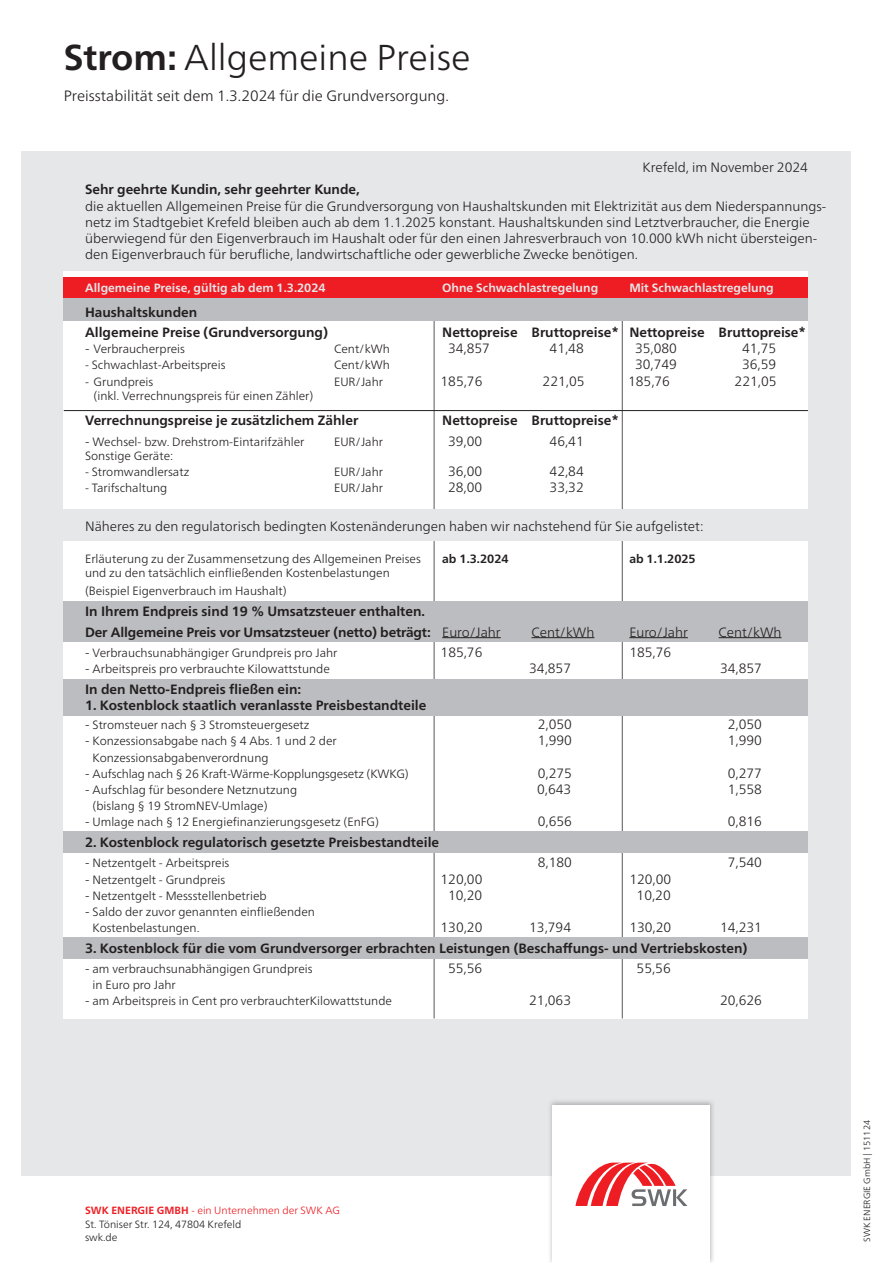
<style>
.page{position:relative;width:893px;height:1263px;background:#fff}
.page>*{position:absolute;margin:0;border:0;box-sizing:border-box;transform-origin:0 0}
.t1{font:300 36px "Frutiger Neue LT Pro";color:#231f20}
.t2{font:300 15px "Frutiger Neue LT Pro";color:#231f20}
.t3{font:300 13.5px/16.2px "Frutiger Neue LT Pro";color:#231f20}
.t4{font:700 13.5px/20.4px "Frutiger Neue LT Pro";color:#231f20}
.t5{font:300 12px/18px "Frutiger Neue LT Pro";color:#231f20}
.t6{font:700 12px "Frutiger Neue LT Pro";color:#e6e7e9}
.t7{font:700 12px "Frutiger Neue LT Pro";color:#231f20}
.t8{font:300 10.5px/13.5px "Frutiger Neue LT Pro";color:#231f20}
.t9{font:300 9px "Frutiger Neue LT Pro";color:#231f20}
.s1{font-weight:700}
.s2{font-size:13.5px}
.s3{font-weight:300}
.s4{font-weight:700;color:#ee1d23}
.s5{color:#ee1d23}
</style>
<div class="page">
<div style="left:21px;top:152px;width:829px;height:1024px;background:#e6e7e9"></div>
<div style="left:64px;top:271px;width:744px;height:238px;background:#fff"></div>
<div style="left:64px;top:541px;width:744px;height:477px;background:#fff"></div>
<hr style="left:622px;top:541px;width:1px;height:477px;background:#57585a">
<hr style="left:434px;top:541px;width:1px;height:477px;background:#57585a">
<hr style="left:434px;top:313px;width:1px;height:196px;background:#57585a">
<hr style="left:622px;top:310px;width:1px;height:199px;background:#57585a">
<hr style="left:64px;top:410px;width:744px;height:1px;background:#231f20">
<img style="left:550px;top:1101px;width:164px;height:162px">
<div style="left:553px;top:1106px;width:157px;height:157px;background:#fff"></div>
<svg style="left:575px;top:1162px;width:112px;height:44px"></svg>
<div style="left:64px;top:277px;width:744px;height:21px;background:#ee1d23"></div>
<div style="left:64px;top:298px;width:744px;height:23px;background:#bcbdc0"></div>
<div style="left:64px;top:831px;width:744px;height:22px;background:#bcbdc0"></div>
<div style="left:64px;top:937px;width:744px;height:21px;background:#bcbdc0"></div>
<div style="left:64px;top:679px;width:744px;height:36px;background:#bcbdc0"></div>
<div style="left:64px;top:601px;width:744px;height:41px;background:#bcbdc0"></div>
<hr style="left:442px;top:637px;width:59px;height:1px;background:#231f20">
<hr style="left:531px;top:637px;width:63px;height:1px;background:#231f20">
<hr style="left:629px;top:637px;width:59px;height:1px;background:#231f20">
<hr style="left:719px;top:637px;width:62px;height:1px;background:#231f20">
<h1 class="t1" style="left:64px;top:37px;width:408px"><span class="s1">Strom:</span> Allgemeine Preise</h1>
<p class="t2" style="left:64px;top:87px;width:387px">Preisstabilität seit dem 1.3.2024 für die Grundversorgung.</p>
<p class="t3" style="left:642px;top:159px;width:167px">Krefeld, im November 2024</p>
<p class="t4" style="left:85px;top:179px;width:276px">Sehr geehrte Kundin, sehr geehrter Kunde,</p>
<p class="t3" style="left:85px;top:198px;width:743px">die aktuellen Allgemeinen Preise für die Grundversorgung von Haushaltskunden mit Elektrizität aus dem Niederspannungs&shy;netz im Stadtgebiet Krefeld bleiben auch ab dem 1.1.2025 konstant. Haushaltskunden sind Letztverbraucher, die Energie überwiegend für den Eigenverbrauch im Haushalt oder für den einen Jahresverbrauch von 10.000 kWh nicht übersteigen&shy;den Eigenverbrauch für berufliche, landwirtschaftliche oder gewerbliche Zwecke benötigen.</p>
<p class="t6" style="left:85px;top:281px;width:242px">Allgemeine Preise, gültig ab dem 1.3.2024</p>
<p class="t6" style="left:442px;top:281px;width:158px">Ohne Schwachlastregelung</p>
<p class="t6" style="left:629px;top:281px;width:146px">Mit Schwachlastregelung</p>
<p class="t4" style="left:85px;top:302px;width:244px">Haushaltskunden<br>Allgemeine Preise (Grundversorgung)</p>
<p class="t4" style="left:442px;top:322px;width:365px">Nettopreise Bruttopreise* Nettopreise Bruttopreise*</p>
<p class="t5" style="left:85px;top:340px;width:101px"><span class="s2">-</span> Verbraucherpreis</p>
<p class="t5" style="left:334px;top:340px;width:57px">Cent/kWh</p>
<p class="t3" style="left:448px;top:340px;width:43px">34,857</p>
<p class="t3" style="left:550px;top:340px;width:36px">41,48</p>
<p class="t3" style="left:635px;top:340px;width:43px">35,080</p>
<p class="t3" style="left:742px;top:340px;width:36px">41,75</p>
<p class="t5" style="left:85px;top:356px;width:142px">- Schwachlast-Arbeitspreis</p>
<p class="t5" style="left:334px;top:356px;width:57px">Cent/kWh</p>
<p class="t3" style="left:635px;top:357px;width:43px">30,749</p>
<p class="t3" style="left:742px;top:357px;width:36px">36,59</p>
<p class="t5" style="left:85px;top:372px;width:70px">- Grundpreis</p>
<p class="t5" style="left:334px;top:372px;width:51px">EUR/Jahr</p>
<p class="t3" style="left:441px;top:373px;width:43px">185,76</p>
<p class="t3" style="left:543px;top:373px;width:43px">221,05</p>
<p class="t3" style="left:628px;top:373px;width:43px">185,76</p>
<p class="t3" style="left:735px;top:373px;width:43px">221,05</p>
<p class="t5" style="left:94px;top:387px;width:221px">(inkl. Verrechnungspreis für einen Zähler)</p>
<p class="t4" style="left:85px;top:410px;width:275px">Verrechnungspreise je zusätzlichem Zähler</p>
<p class="t4" style="left:442px;top:410px;width:178px">Nettopreise Bruttopreise*</p>
<p class="t5" style="left:85px;top:432px;width:221px"><span class="s2">-</span> Wechsel- bzw. Drehstrom-Eintarifzähler</p>
<p class="t5" style="left:334px;top:432px;width:51px">EUR/Jahr</p>
<p class="t3" style="left:448px;top:433px;width:36px">39,00</p>
<p class="t3" style="left:550px;top:433px;width:36px">46,41</p>
<p class="t5" style="left:85px;top:447px;width:90px">Sonstige Geräte:</p>
<p class="t5" style="left:85px;top:463px;width:106px">- Stromwandlersatz</p>
<p class="t5" style="left:334px;top:463px;width:51px">EUR/Jahr</p>
<p class="t3" style="left:448px;top:463px;width:36px">36,00</p>
<p class="t3" style="left:550px;top:463px;width:36px">42,84</p>
<p class="t5" style="left:85px;top:479px;width:84px">- Tarifschaltung</p>
<p class="t5" style="left:334px;top:479px;width:51px">EUR/Jahr</p>
<p class="t3" style="left:448px;top:480px;width:36px">28,00</p>
<p class="t3" style="left:550px;top:480px;width:36px">33,32</p>
<p class="t3" style="left:85px;top:519px;width:620px">Näheres zu den regulatorisch bedingten Kostenänderungen haben wir nachstehend für Sie aufgelistet:</p>
<p class="t5" style="left:85px;top:550px;width:337px">Erläuterung zu der Zusammensetzung des Allgemeinen Preises</p>
<p class="t7" style="left:442px;top:552px;width:68px">ab 1.3.2024</p>
<p class="t7" style="left:629px;top:552px;width:68px">ab 1.1.2025</p>
<p class="t5" style="left:85px;top:563px;width:306px">und zu den tatsächlich einfließenden Kostenbelastungen (Beispiel Eigenverbrauch im Haushalt)</p>
<p class="t4" style="left:85px;top:600px;width:417px;line-height:21px">In Ihrem Endpreis sind 19 % Umsatzsteuer enthalten.<br>Der Allgemeine Preis vor Umsatzsteuer (netto) beträgt: <span class="s3">Euro/Jahr</span></p>
<p class="t3" style="left:531px;top:624px;width:64px">Cent/kWh</p>
<p class="t3" style="left:629px;top:624px;width:60px">Euro/Jahr</p>
<p class="t3" style="left:719px;top:624px;width:64px">Cent/kWh</p>
<p class="t5" style="left:85px;top:644px;width:254px"><span class="s2">-</span> Verbrauchsunabhängiger Grundpreis pro Jahr</p>
<p class="t3" style="left:441px;top:644px;width:43px">185,76</p>
<p class="t3" style="left:629px;top:644px;width:43px">185,76</p>
<p class="t5" style="left:85px;top:660px;width:246px"><span class="s2">-</span> Arbeitspreis pro verbrauchte Kilowattstunde</p>
<p class="t3" style="left:529px;top:660px;width:43px">34,857</p>
<p class="t3" style="left:720px;top:660px;width:43px">34,857</p>
<p class="t4" style="left:85px;top:679px;width:218px">In den Netto-Endpreis fließen ein:</p>
<p class="t4" style="left:85px;top:695px;width:343px">1. Kostenblock staatlich veranlasste Preisbestandteile</p>
<p class="t5" style="left:85px;top:716px;width:226px"><span class="s2">-</span> Stromsteuer nach § 3 Stromsteuergesetz</p>
<p class="t3" style="left:538px;top:716px;width:36px">2,050</p>
<p class="t3" style="left:728px;top:716px;width:36px">2,050</p>
<p class="t5" style="left:85px;top:732px;width:253px"><span class="s2">-</span> Konzessionsabgabe nach § 4 Abs. 1 und 2 der</p>
<p class="t3" style="left:538px;top:733px;width:36px">1,990</p>
<p class="t3" style="left:728px;top:733px;width:36px">1,990</p>
<p class="t5" style="left:93px;top:748px;width:178px">Konzessionsabgabenverordnung</p>
<p class="t5" style="left:85px;top:765px;width:325px"><span class="s2">-</span> Aufschlag nach § 26 Kraft-Wärme-Kopplungsgesetz (KWKG)</p>
<p class="t3" style="left:538px;top:765px;width:36px">0,275</p>
<p class="t3" style="left:728px;top:765px;width:36px">0,277</p>
<p class="t5" style="left:85px;top:781px;width:214px"><span class="s2">-</span> Aufschlag für besondere Netznutzung</p>
<p class="t3" style="left:537px;top:781px;width:36px">0,643</p>
<p class="t3" style="left:728px;top:781px;width:36px">1,558</p>
<p class="t5" style="left:93px;top:797px;width:177px">(bislang § 19 StromNEV-Umlage)</p>
<p class="t5" style="left:85px;top:813px;width:295px"><span class="s2">-</span> Umlage nach § 12 Energiefinanzierungsgesetz (EnFG)</p>
<p class="t3" style="left:538px;top:814px;width:36px">0,656</p>
<p class="t3" style="left:728px;top:814px;width:36px">0,816</p>
<p class="t4" style="left:85px;top:832px;width:356px">2. Kostenblock regulatorisch gesetzte Preisbestandteile</p>
<p class="t5" style="left:85px;top:854px;width:146px"><span class="s2">-</span> Netzentgelt - Arbeitspreis</p>
<p class="t3" style="left:538px;top:854px;width:36px">8,180</p>
<p class="t3" style="left:728px;top:854px;width:36px">7,540</p>
<p class="t5" style="left:85px;top:870px;width:142px"><span class="s2">-</span> Netzentgelt - Grundpreis</p>
<p class="t3" style="left:441px;top:871px;width:43px">120,00</p>
<p class="t3" style="left:629px;top:871px;width:43px">120,00</p>
<p class="t5" style="left:85px;top:886px;width:183px"><span class="s2">-</span> Netzentgelt - Messstellenbetrieb</p>
<p class="t3" style="left:448px;top:887px;width:36px">10,20</p>
<p class="t3" style="left:637px;top:887px;width:36px">10,20</p>
<p class="t5" style="left:93px;top:904px;width:224px;line-height:16.2px;text-indent:-8px"><span class="s2">-</span> Saldo der zuvor genannten einfließenden<br>Kostenbelastungen.</p>
<p class="t3" style="left:441px;top:919px;width:43px">130,20</p>
<p class="t3" style="left:529px;top:919px;width:43px">13,794</p>
<p class="t3" style="left:629px;top:919px;width:43px">130,20</p>
<p class="t3" style="left:720px;top:919px;width:43px">14,231</p>
<p class="t4" style="left:85px;top:938px;width:664px">3. Kostenblock für die vom Grundversorger erbrachten Leistungen (Beschaffungs- und Vertriebskosten)</p>
<p class="t5" style="left:85px;top:960px;width:229px"><span class="s2">-</span> am verbrauchsunabhängigen Grundpreis</p>
<p class="t3" style="left:448px;top:960px;width:36px">55,56</p>
<p class="t3" style="left:637px;top:960px;width:36px">55,56</p>
<p class="t5" style="left:93px;top:976px;width:85px">in Euro pro Jahr</p>
<p class="t5" style="left:85px;top:992px;width:308px"><span class="s2">-</span> am Arbeitspreis in Cent pro verbrauchterKilowattstunde</p>
<p class="t3" style="left:529px;top:993px;width:43px">21,063</p>
<p class="t3" style="left:720px;top:993px;width:43px">20,626</p>
<p class="t8" style="left:85px;top:1204px;width:256px"><span class="s4">SWK ENERGIE GMBH</span> <span class="s5">- ein Unternehmen der SWK AG<br></span>St. Töniser Str. 124, 47804 Krefeld<br>swk.de</p>
<p class="t9" style="left:862px;top:1242px;width:123px;rotate:-90deg">SWK ENERGIE GmbH | 151124</p>
</div>
